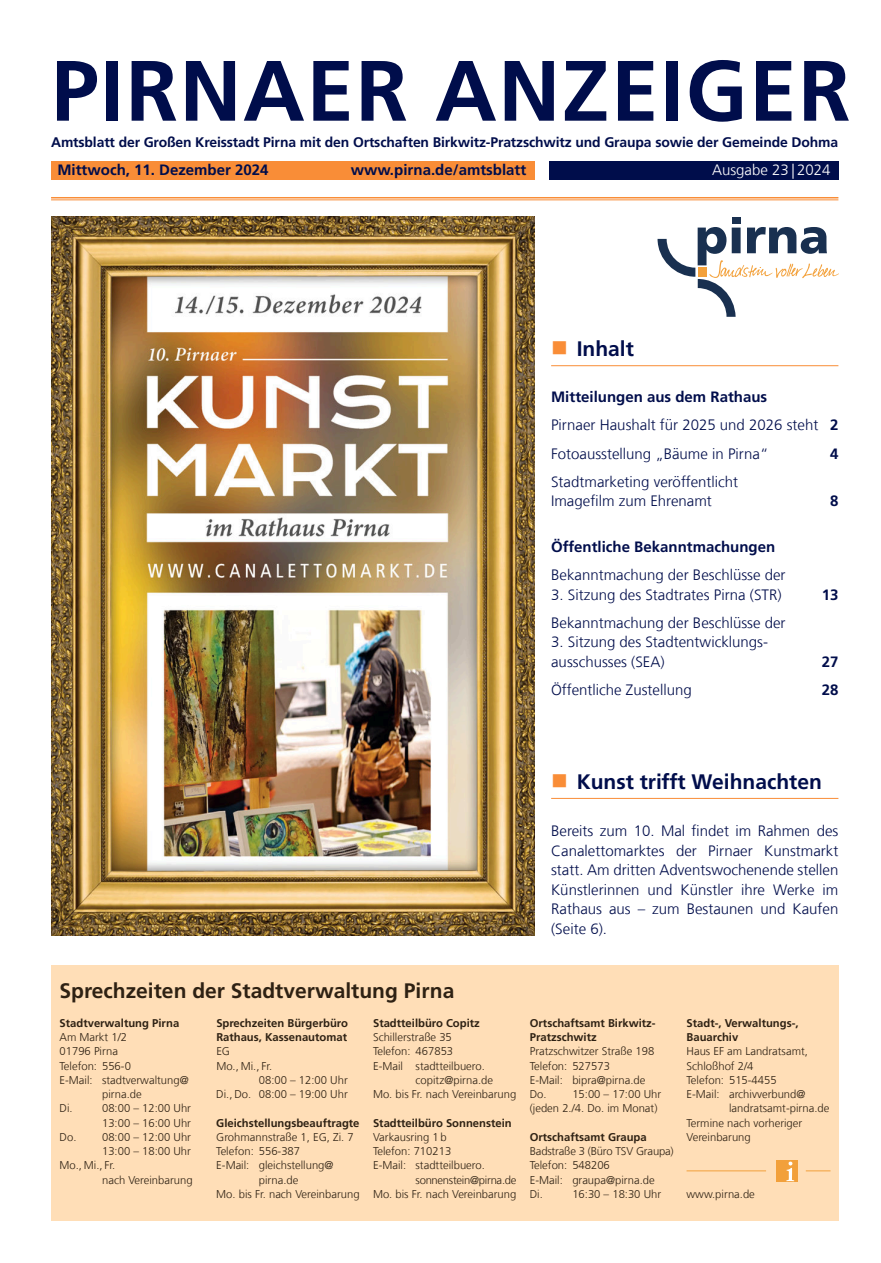
<style>
.page{position:relative;width:881px;height:1263px;background:#fff}
.page>*{position:absolute;margin:0;border:0;box-sizing:border-box;transform-origin:0 0}
.t1{font:700 85.5px "Frutiger LT Com";letter-spacing:.02em;color:#000d4b}
.t2{font:700 21px "Frutiger LT Com";color:#2e2113}
.t3{font:700 21px "Frutiger LT Com";color:#000d4b}
.t4{font:300 15px/19.5px "Frutiger LT Com";color:#000d4b}
.t5{font:700 15px "Frutiger LT Com";color:#000d4b}
.t6{font:300 15px "Frutiger LT Com";color:#fff}
.t7{font:700 13.95px "Frutiger LT Com";letter-spacing:-.01em;color:#000d4b}
.t8{font:300 11.25px/14.2px "Frutiger LT Com";color:#2e2113}
.t9{font:700 11.25px/14.2px "Frutiger LT Com";color:#2e2113}
.t10{font:300 11.25px "Frutiger LT Com";letter-spacing:-.025em;color:#2e2113}
.s1{font-weight:700}
</style>
<div class="page">
<div style="left:51px;top:965px;width:787px;height:255px;background:#ffdeb7"></div>
<svg style="left:805px;top:1170px;width:25px;height:1px"></svg>
<hr style="left:686px;top:1170px;width:79px;height:1px;background:#f2a03b">
<hr style="left:551px;top:798px;width:287px;height:1px;background:#f98d37">
<hr style="left:551px;top:365px;width:287px;height:1px;background:#f98d37">
<hr style="left:51px;top:200px;width:787px;height:1px;background:#f98d37">
<hr style="left:51px;top:197px;width:787px;height:1px;background:#f98d37">
<div style="left:51px;top:162px;width:483px;height:18px;background:#f98d37"></div>
<div style="left:775px;top:1160px;width:22px;height:21px;background:#f2a03b"></div>
<svg style="left:786px;top:1161px;width:7px;height:20px"></svg>
<div style="left:549px;top:162px;width:289px;height:18px;background:#000d4b"></div>
<div style="left:731px;top:217px;width:9px;height:6px;background:#193050"></div>
<svg style="left:657px;top:227px;width:181px;height:90px"></svg>
<img style="left:51px;top:217px;width:483px;height:718px">
<h1 class="t1" style="left:51px;top:57px;width:800px">PIRNAER ANZEIGER</h1>
<p class="t7" style="left:51px;top:136px;width:788px">Amtsblatt der Großen Kreisstadt Pirna mit den Ortschaften Birkwitz-Pratzschwitz und Graupa sowie der Gemeinde Dohma</p>
<h3 class="t5" style="left:57px;top:164px;width:212px">Mittwoch, 11. Dezember 2024</h3>
<h3 class="t5" style="left:350px;top:164px;width:177px">www.pirna.de/amtsblatt</h3>
<h3 class="t6" style="left:711px;top:164px;width:120px">Ausgabe 23 | 2024</h3>
<h2 class="t3" style="left:576px;top:340px;width:59px">Inhalt</h2>
<h3 class="t4" style="left:551px;top:385px;width:289px;line-height:28px"><span class="s1">Mitteilungen aus dem Rathaus<br></span>Pirnaer Haushalt für 2025 und 2026 steht <span class="s1">2<br></span>Fotoausstellung „Bäume in Pirna“</h3>
<h3 class="t5" style="left:829px;top:447px;width:10px">4</h3>
<h3 class="t4" style="left:551px;top:473px;width:188px">Stadtmarketing veröffentlicht<br>Imagefilm zum Ehrenamt</h3>
<h3 class="t5" style="left:829px;top:495px;width:10px">8</h3>
<h3 class="t5" style="left:551px;top:541px;width:225px">Öffentliche Bekanntmachungen</h3>
<h3 class="t4" style="left:551px;top:566px;width:236px">Bekanntmachung der Beschlüsse der</h3>
<h3 class="t4" style="left:551px;top:586px;width:232px">3. Sitzung des Stadtrates Pirna (STR)</h3>
<h3 class="t5" style="left:821px;top:588px;width:18px">13</h3>
<h3 class="t4" style="left:551px;top:614px;width:236px">Bekanntmachung der Beschlüsse der</h3>
<h3 class="t4" style="left:551px;top:633px;width:218px">3. Sitzung des Stadtentwicklungs&shy;ausschusses (SEA)</h3>
<h3 class="t5" style="left:821px;top:655px;width:18px">27</h3>
<h3 class="t4" style="left:551px;top:681px;width:142px">Öffentliche Zustellung</h3>
<h3 class="t5" style="left:821px;top:683px;width:18px">28</h3>
<h2 class="t3" style="left:576px;top:773px;width:247px">Kunst trifft Weihnachten</h2>
<h3 class="t4" style="left:551px;top:823px;width:289px;text-align:justify">Bereits zum 10. Mal findet im Rahmen des Canalettomarktes der Pirnaer Kunstmarkt statt. Am dritten Adventswochenende stellen Künstlerinnen und Künstler ihre Werke im Rathaus aus – zum Bestaunen und Kaufen (Seite 6).</h3>
<h2 class="t2" style="left:60px;top:982px;width:396px">Sprechzeiten der Stadtverwaltung Pirna</h2>
<p class="t9" style="left:60px;top:1017px;width:121px">Stadtverwaltung Pirna</p>
<p class="t8" style="left:60px;top:1031px;width:69px">Am Markt 1/2</p>
<p class="t8" style="left:60px;top:1045px;width:60px">01796 Pirna</p>
<p class="t8" style="left:60px;top:1060px;width:73px">Telefon: 556-0</p>
<p class="t8" style="left:60px;top:1074px;width:131px">E-Mail: stadtverwaltung@</p>
<p class="t8" style="left:102px;top:1088px;width:41px">pirna.de</p>
<p class="t8" style="left:60px;top:1102px;width:15px">Di.</p>
<p class="t8" style="left:102px;top:1102px;width:90px">08:00 – 12:00 Uhr</p>
<p class="t8" style="left:102px;top:1117px;width:90px">13:00 – 16:00 Uhr</p>
<p class="t8" style="left:60px;top:1131px;width:133px">Do. 08:00 – 12:00 Uhr</p>
<p class="t8" style="left:102px;top:1145px;width:90px">13:00 – 18:00 Uhr</p>
<p class="t8" style="left:59px;top:1159px;width:57px">Mo., Mi., Fr.</p>
<p class="t8" style="left:102px;top:1174px;width:92px">nach Vereinbarung</p>
<p class="t9" style="left:216px;top:1017px;width:133px">Sprechzeiten Bürgerbüro<br>Rathaus, Kassenautomat</p>
<p class="t8" style="left:216px;top:1045px;width:15px">EG</p>
<p class="t8" style="left:216px;top:1060px;width:57px">Mo., Mi., Fr.</p>
<p class="t8" style="left:259px;top:1074px;width:90px">08:00 – 12:00 Uhr</p>
<p class="t8" style="left:216px;top:1088px;width:133px">Di., Do. 08:00 – 19:00 Uhr</p>
<p class="t9" style="left:216px;top:1117px;width:145px">Gleichstellungsbeauftragte</p>
<p class="t8" style="left:216px;top:1131px;width:139px">Grohmannstraße 1, EG, Zi. 7</p>
<p class="t8" style="left:216px;top:1145px;width:85px">Telefon: 556-387</p>
<p class="t8" style="left:216px;top:1159px;width:119px">E-Mail: gleichstellung@</p>
<p class="t8" style="left:259px;top:1174px;width:41px">pirna.de</p>
<p class="t8" style="left:216px;top:1188px;width:145px">Mo. bis Fr. nach Vereinbarung</p>
<p class="t9" style="left:373px;top:1017px;width:108px">Stadtteilbüro Copitz</p>
<p class="t8" style="left:373px;top:1031px;width:80px">Schillerstraße 35</p>
<p class="t8" style="left:373px;top:1045px;width:82px">Telefon: 467853</p>
<p class="t8" style="left:373px;top:1060px;width:113px">E-Mail stadtteilbuero.</p>
<p class="t8" style="left:415px;top:1074px;width:79px">copitz@pirna.de</p>
<p class="t8" style="left:373px;top:1088px;width:145px">Mo. bis Fr. nach Vereinbarung</p>
<p class="t9" style="left:373px;top:1117px;width:140px">Stadtteilbüro Sonnenstein</p>
<p class="t8" style="left:373px;top:1131px;width:75px">Varkausring 1 b</p>
<p class="t8" style="left:373px;top:1145px;width:80px">Telefon: 710213</p>
<p class="t8" style="left:373px;top:1159px;width:113px">E-Mail: stadtteilbuero.</p>
<p class="t10" style="left:415px;top:1175px;width:102px">sonnenstein@pirna.de</p>
<p class="t8" style="left:373px;top:1188px;width:145px">Mo. bis Fr. nach Vereinbarung</p>
<p class="t9" style="left:529px;top:1017px;width:127px">Ortschaftsamt Birkwitz-<br>Pratzschwitz</p>
<p class="t8" style="left:529px;top:1045px;width:133px">Pratzschwitzer Straße 198<br>Telefon: 527573<br>E-Mail: bipra@pirna.de<br>Do. 15:00 – 17:00 Uhr (jeden 2./4. Do. im Monat)</p>
<p class="t9" style="left:529px;top:1131px;width:118px">Ortschaftsamt Graupa</p>
<p class="t8" style="left:529px;top:1145px;width:145px">Badstraße 3 (Büro TSV Graupa)<br>Telefon: 548206<br>E-Mail: graupa@pirna.de<br>Di.</p>
<p class="t8" style="left:572px;top:1188px;width:90px">16:30 – 18:30 Uhr</p>
<p class="t9" style="left:686px;top:1017px;width:113px">Stadt-, Verwaltungs-,<br>Bauarchiv</p>
<p class="t8" style="left:686px;top:1045px;width:123px">Haus EF am Landratsamt,</p>
<p class="t8" style="left:686px;top:1060px;width:68px">Schloßhof 2/4</p>
<p class="t8" style="left:686px;top:1074px;width:92px">Telefon: 515-4455</p>
<p class="t8" style="left:686px;top:1088px;width:120px">E-Mail: archivverbund@</p>
<p class="t8" style="left:728px;top:1102px;width:102px">landratsamt-pirna.de</p>
<p class="t8" style="left:686px;top:1117px;width:117px">Termine nach vorheriger</p>
<p class="t8" style="left:686px;top:1131px;width:66px">Vereinbarung</p>
<p class="t8" style="left:686px;top:1188px;width:70px">www.pirna.de</p>
</div>
